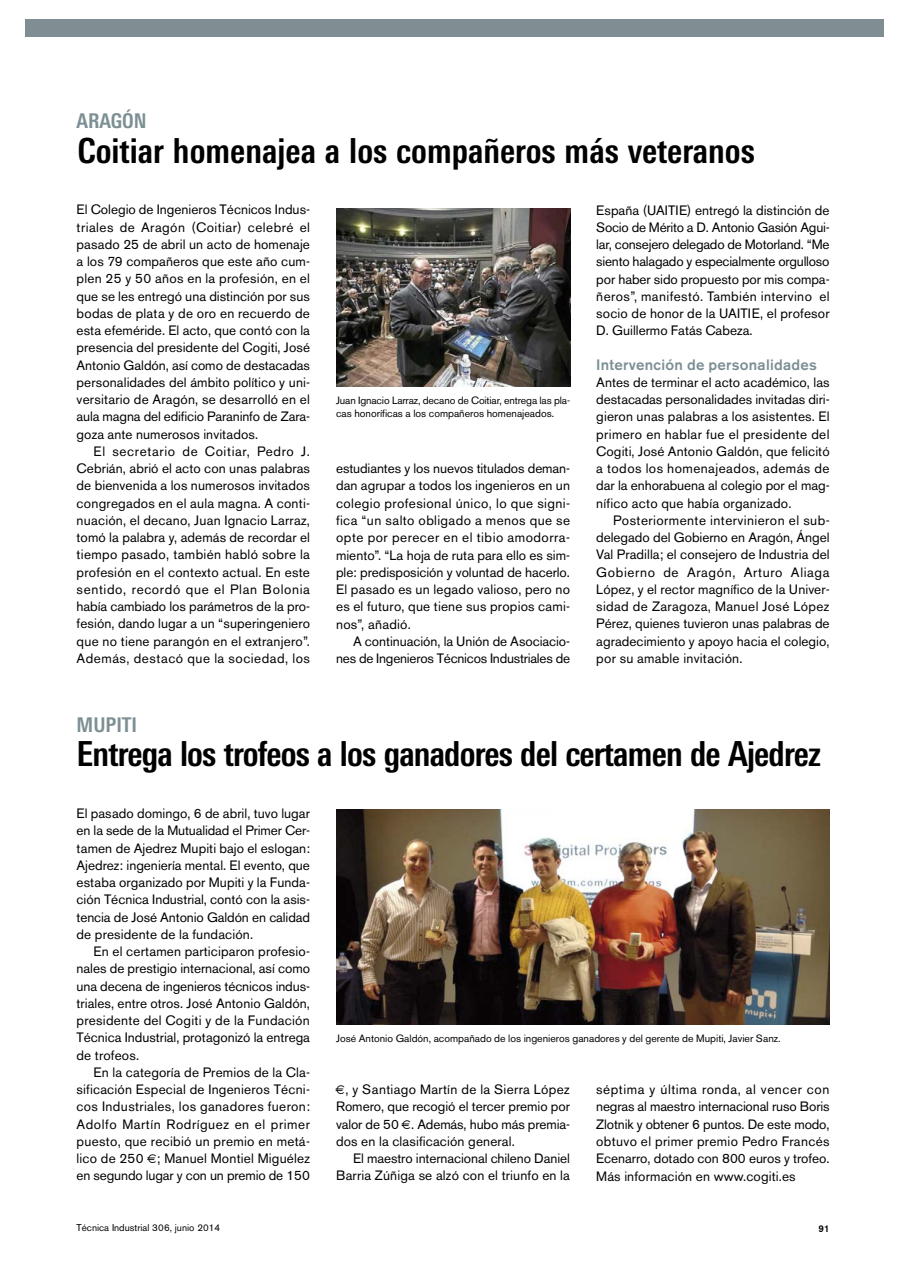
<style>
.page{position:relative;width:914px;height:1275px;background:#fff}
.page>*{position:absolute;margin:0;border:0;box-sizing:border-box;transform-origin:0 0}
.t1{font:700 condensed 34.5px "LT Univers";letter-spacing:-.025em;color:#000}
.t2{font:700 condensed 34.5px "LT Univers";color:#000}
.t3{font:700 condensed 20.25px "LT Univers";color:#7c8f94}
.t4{font:500 15px "Akzidenz Grotesk BE";letter-spacing:.015em;color:#7c8f94}
.t5{font:13.5px/17.2px "Akzidenz Grotesk BE";letter-spacing:.005em;color:#000;text-align:justify}
.t6{font:13.5px/17.2px "Akzidenz Grotesk BE";letter-spacing:-.015em;color:#000;text-align:right}
.t7{font:10.5px/13.5px "Akzidenz Grotesk BE";color:#000}
.t8{font:9.75px "Akzidenz Grotesk BE";color:#000}
.t9{font:500 9.75px "Akzidenz Grotesk BE";color:#000}
</style>
<div class="page">
<img style="left:336px;top:208px;width:234px;height:179px">
<img style="left:336px;top:810px;width:493px;height:215px">
<div style="left:26px;top:19px;width:858px;height:18px;background:#808e93"></div>
<h2 class="t3" style="left:77px;top:114px;width:72px">ARAGÓN</h2>
<h1 class="t2" style="left:77px;top:138px;width:679px">Coitiar homenajea a los compañeros más veteranos</h1>
<p class="t5" style="left:77px;top:203px;width:235px">El Colegio de Ingenieros Técnicos Indus&shy;triales de Aragón (Coitiar) celebré el pasado 25 de abril un acto de homenaje a los 79 compañeros que este año cum&shy;plen 25 y 50 años en la profesión, en el que se les entregó una distinción por sus bodas de plata y de oro en recuerdo de esta efeméride. El acto, que contó con la presencia del presidente del Cogiti, José Antonio Galdón, así como de destacadas personalidades del ámbito político y uni&shy;versitario de Aragón, se desarrolló en el aula magna del edificio Paraninfo de Zara&shy;goza ante numerosos invitados.</p>
<p class="t5" style="left:77px;top:444px;width:235px;text-indent:17px">El secretario de Coitiar, Pedro J.<br>Cebrián, abrió el acto con unas palabras de bienvenida a los numerosos invitados congregados en el aula magna. A conti&shy;nuación, el decano, Juan Ignacio Larraz, tomó la palabra y, además de recordar el tiempo pasado, también habló sobre la profesión en el contexto actual. En este sentido, recordó que el Plan Bolonia había cambiado los parámetros de la pro&shy;fesión, dando lugar a un “superingeniero que no tiene parangón en el extranjero”.<br>Además, destacó que la sociedad, los</p>
<p class="t5" style="left:596px;top:203px;width:235px">España (UAITIE) entregó la distinción de Socio de Mérito a D. Antonio Gasión Agui&shy;lar, consejero delegado de Motorland. “Me siento halagado y especialmente orgulloso por haber sido propuesto por mis compa&shy;ñeros”, manifestó. También intervino el socio de honor de la UAITIE, el profesor D. Guillermo Fatás Cabeza.</p>
<p class="t4" style="left:596px;top:359px;width:222px">Intervención de personalidades</p>
<p class="t5" style="left:596px;top:375px;width:235px">Antes de terminar el acto académico, las destacadas personalidades invitadas diri&shy;gieron unas palabras a los asistentes. El primero en hablar fue el presidente del Cogiti, José Antonio Galdón, que felicitó a todos los homenajeados, además de dar la enhorabuena al colegio por el mag&shy;nífico acto que había organizado.</p>
<p class="t5" style="left:596px;top:513px;width:235px;text-indent:17px">Posteriormente intervinieron el sub&shy;delegado del Gobierno en Aragón, Ángel Val Pradilla; el consejero de Industria del Gobierno de Aragón, Arturo Aliaga López, y el rector magnífico de la Univer&shy;sidad de Zaragoza, Manuel José López Pérez, quienes tuvieron unas palabras de agradecimiento y apoyo hacia el colegio, por su amable invitación.</p>
<p class="t7" style="left:336px;top:394px;width:235px">Juan Ignacio Larraz, decano de Coitiar, entrega las pla&shy;cas honoríficas a los compañeros homenajeados.</p>
<p class="t5" style="left:336px;top:461px;width:235px">estudiantes y los nuevos titulados deman&shy;dan agrupar a todos los ingenieros en un colegio profesional único, lo que signi&shy;fica “un salto obligado a menos que se opte por perecer en el tibio amodorra&shy;miento”. “La hoja de ruta para ello es sim&shy;ple: predisposición y voluntad de hacerlo.<br>El pasado es un legado valioso, pero no es el futuro, que tiene sus propios cami&shy;nos”, añadió.</p>
<p class="t6" style="left:336px;top:634px;width:235px">A continuación, la Unión de Asociacio&shy;nes de Ingenieros Técnicos Industriales de</p>
<h2 class="t3" style="left:77px;top:717px;width:62px">MUPITI</h2>
<h1 class="t1" style="left:77px;top:741px;width:745px">Entrega los trofeos a los ganadores del certamen de Ajedrez</h1>
<p class="t5" style="left:77px;top:806px;width:235px">El pasado domingo, 6 de abril, tuvo lugar en la sede de la Mutualidad el Primer Cer&shy;tamen de Ajedrez Mupiti bajo el eslogan:<br>Ajedrez: ingeniería mental. El evento, que estaba organizado por Mupiti y la Funda&shy;ción Técnica Industrial, contó con la asis&shy;tencia de José Antonio Galdón en calidad de presidente de la fundación.</p>
<p class="t5" style="left:77px;top:944px;width:235px;text-indent:17px">En el certamen participaron profesio&shy;nales de prestigio internacional, así como una decena de ingenieros técnicos indus&shy;triales, entre otros. José Antonio Galdón, presidente del Cogiti y de la Fundación Técnica Industrial, protagonizó la entrega de trofeos.</p>
<p class="t5" style="left:77px;top:1065px;width:235px;text-indent:17px">En la categoría de Premios de la Cla&shy;sificación Especial de Ingenieros Técni&shy;cos Industriales, los ganadores fueron:<br>Adolfo Martín Rodríguez en el primer puesto, que recibió un premio en metá&shy;lico de 250 ; Manuel Montiel Miguélez en segundo lugar y con un premio de 150</p>
<p class="t7" style="left:336px;top:1033px;width:446px">José Antonio Galdón, acompañado de los ingenieros ganadores y del gerente de Mupiti, Javier Sanz.</p>
<p class="t5" style="left:336px;top:1082px;width:235px;text-indent:9px">, y Santiago Martín de la Sierra López Romero, que recogió el tercer premio por valor de 50 . Además, hubo más premia&shy;dos en la clasificación general.</p>
<p class="t5" style="left:336px;top:1151px;width:235px;text-align:right">El maestro internacional chileno Daniel<br>Barria Zúñiga se alzó con el triunfo en la</p>
<p class="t5" style="left:596px;top:1082px;width:235px">séptima y última ronda, al vencer con negras al maestro internacional ruso Boris Zlotnik y obtener 6 puntos. De este modo, obtuvo el primer premio Pedro Francés Ecenarro, dotado con 800 euros y trofeo.<br>Más información en www.cogiti.es</p>
<p class="t8" style="left:77px;top:1225px;width:145px">Técnica Industrial 306, junio 2014</p>
<p class="t9" style="left:818px;top:1225px;width:13px">91</p>
</div>
